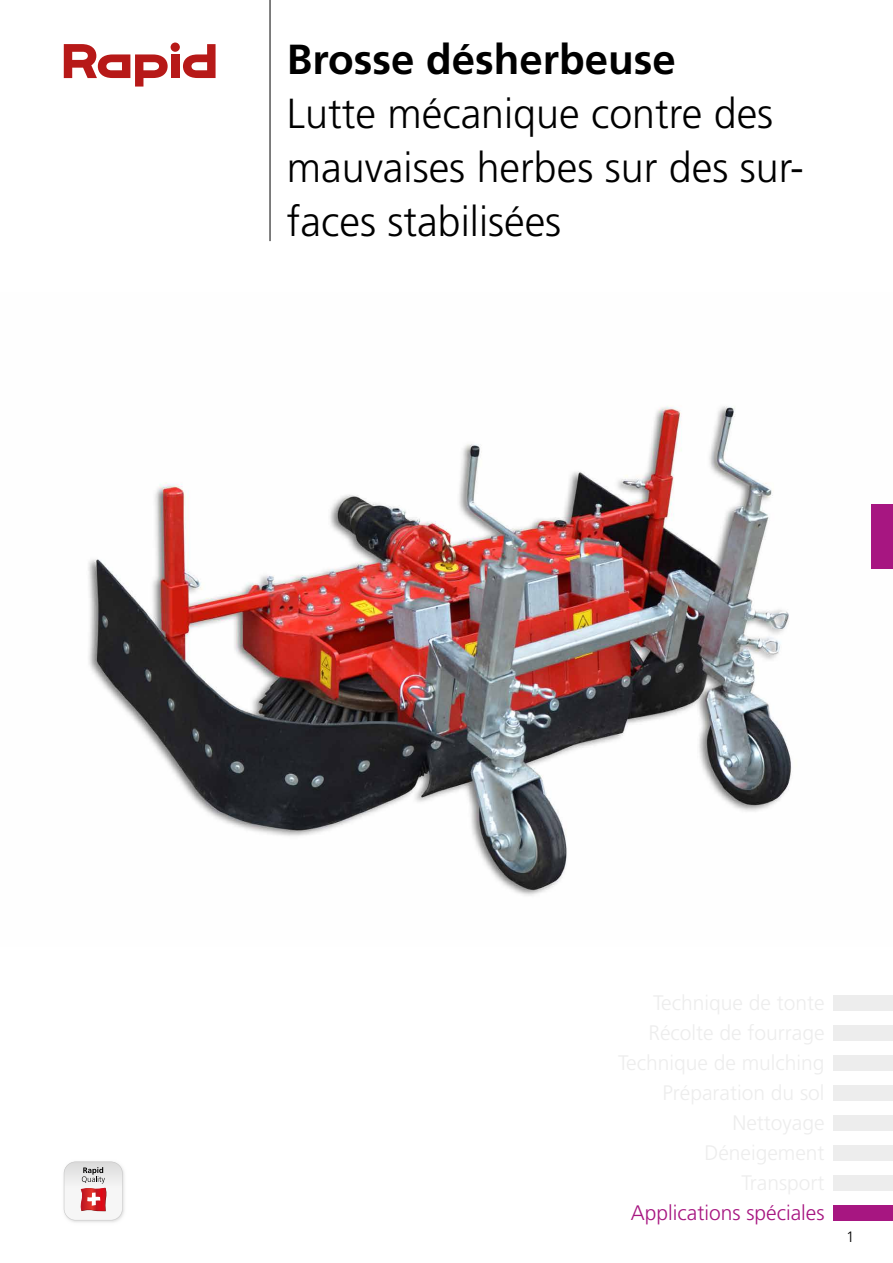
<style>
.page{position:relative;width:893px;height:1263px;background:#fff}
.page>*{position:absolute;margin:0;border:0;box-sizing:border-box;transform-origin:0 0}
.t1{font:300 42px/54px "Frutiger";color:#000}
.t2{font:700 42px "Frutiger LT Std";color:#000}
.t3{font:300 21px "Frutiger";color:#a71681}
.t4{font:300 15px "Frutiger";color:#000}
</style>
<div class="page">
<img style="left:88px;top:406px;width:805px;height:490px">
<svg style="left:64px;top:1161px;width:59px;height:59px"></svg>
<div style="left:871px;top:504px;width:22px;height:64px;background:#a71681"></div>
<div style="left:171px;top:54px;width:8px;height:24px;background:#b71918"></div>
<div style="left:171px;top:43px;width:9px;height:9px;background:#b71918;border-radius:50%"></div>
<svg style="left:64px;top:44px;width:104px;height:43px"></svg>
<svg style="left:183px;top:44px;width:33px;height:34px"></svg>
<hr style="left:270px;top:0;width:1px;height:241px;background:#000">
<div style="left:833px;top:995px;width:60px;height:15px;background:#ededed"></div>
<div style="left:833px;top:1025px;width:60px;height:15px;background:#ededed"></div>
<div style="left:833px;top:1055px;width:60px;height:15px;background:#ededed"></div>
<div style="left:833px;top:1085px;width:60px;height:15px;background:#ededed"></div>
<div style="left:833px;top:1115px;width:60px;height:15px;background:#ededed"></div>
<div style="left:833px;top:1145px;width:60px;height:15px;background:#ededed"></div>
<div style="left:833px;top:1175px;width:60px;height:15px;background:#ededed"></div>
<div style="left:833px;top:1205px;width:60px;height:15px;background:#a71681"></div>
<p class="t2" style="left:287px;top:34px;width:390px">Brosse désherbeuse</p>
<p class="t1" style="left:287px;top:86px;width:518px">Lutte mécanique contre des mauvaises herbes sur des sur&shy;faces stabilisées</p>
<p class="t3" style="left:631px;top:1201px;width:195px">Applications spéciales</p>
<p class="t4" style="left:846px;top:1229px;width:10px">1</p>
</div>
